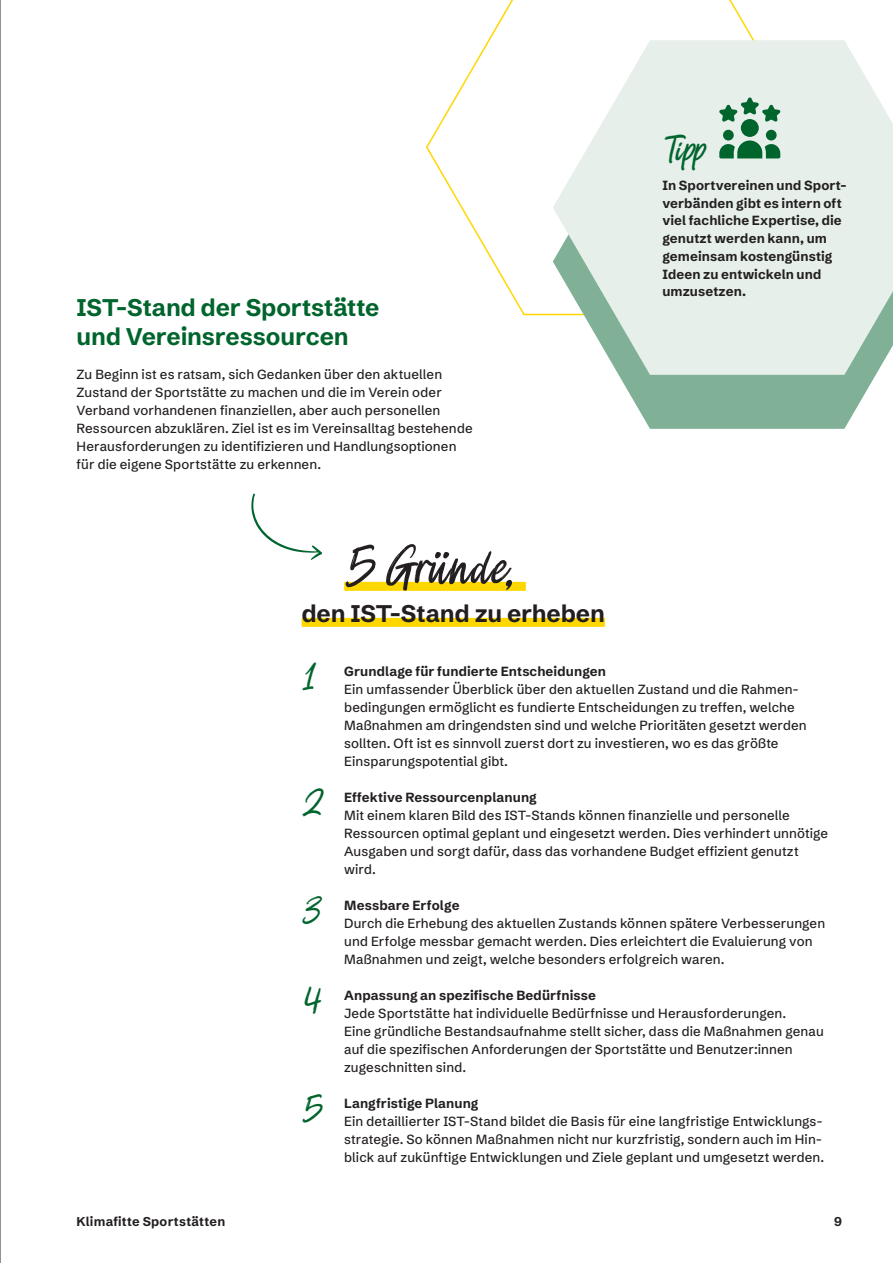
<style>
.page{position:relative;width:893px;height:1263px;background:#fff}
.page>*{position:absolute;margin:0;border:0;box-sizing:border-box;transform-origin:0 0}
.t1{font:63px "Holywings Slant";letter-spacing:.015em;color:#231f20}
.t2{font:42px "Holywings Slant";color:#00642d}
.t3{font:700 24px/28.5px "Schibsted Grotesk";letter-spacing:-.005em;color:#00642d}
.t4{font:700 24px "Schibsted Grotesk";letter-spacing:-.005em;color:#231f20}
.t5{font:500 13.2px/18px "Schibsted Grotesk";letter-spacing:.01em;color:#231f20}
.t6{font:700 13.2px/17.7px "Schibsted Grotesk";letter-spacing:.01em;color:#231f20}
.t7{font:700 12.75px "Schibsted Grotesk";letter-spacing:.02em;color:#231f20}
</style>
<div class="page">
<svg style="left:426px;top:0;width:328px;height:316px"></svg>
<svg style="left:619px;top:375px;width:257px;height:54px;background:#8fbaa3"></svg>
<svg style="left:553px;top:40px;width:340px;height:335px;background:#e3ede8"></svg>
<div style="left:344px;top:582px;width:182px;height:9px;background:#ffd700"></div>
<div style="left:302px;top:618px;width:303px;height:9px;background:#ffd700"></div>
<svg style="left:251px;top:493px;width:71px;height:67px"></svg>
<svg style="left:719px;top:97px;width:61px;height:61px;background:#7daf93"></svg>
<hr style="left:0;top:0;width:1px;height:1263px;background:#6c6d70">
<h3 class="t3" style="left:77px;top:291px;width:304px">IST-Stand der Sportstätte und Vereinsressourcen</h3>
<p class="t5" style="left:77px;top:364px;width:398px">Zu Beginn ist es ratsam, sich Gedanken über den aktuellen Zustand der Sportstätte zu machen und die im Verein oder Verband vorhandenen finanziellen, aber auch personellen Ressourcen abzuklären. Ziel ist es im Vereinsalltag bestehende Herausforderungen zu identifizieren und Handlungsoptionen für die eigene Sportstätte zu erkennen.</p>
<h1 class="t1" style="left:344px;top:529px;width:171px">5 Gründe,</h1>
<h3 class="t4" style="left:302px;top:594px;width:305px">den IST-Stand zu erheben</h3>
<h2 class="t2" style="left:662px;top:125px;width:43px">Tipp</h2>
<p class="t6" style="left:662px;top:175px;width:186px">In Sportvereinen und Sport&shy;verbänden gibt es intern oft viel fachliche Expertise, die genutzt werden kann, um gemeinsam kostengünstig<br>Ideen zu entwickeln und umzusetzen.</p>
<h2 class="t2" style="left:302px;top:652px;width:13px">1</h2>
<p class="t6" style="left:344px;top:661px;width:263px">Grundlage für fundierte Entscheidungen</p>
<p class="t5" style="left:344px;top:679px;width:464px">Ein umfassender Überblick über den aktuellen Zustand und die Rahmen&shy;bedingungen ermöglicht es fundierte Entscheidungen zu treffen, welche Maßnahmen am dringendsten sind und welche Prioritäten gesetzt werden sollten. Oft ist es sinnvoll zuerst dort zu investieren, wo es das größte Einsparungspotential gibt.</p>
<h2 class="t2" style="left:302px;top:778px;width:21px">2</h2>
<p class="t6" style="left:344px;top:787px;width:194px">Effektive Ressourcenplanung</p>
<p class="t5" style="left:344px;top:805px;width:485px">Mit einem klaren Bild des IST-Stands können finanzielle und personelle Ressourcen optimal geplant und eingesetzt werden. Dies verhindert unnötige Ausgaben und sorgt dafür, dass das vorhandene Budget effizient genutzt wird.</p>
<h2 class="t2" style="left:302px;top:886px;width:18px">3</h2>
<p class="t6" style="left:344px;top:895px;width:117px">Messbare Erfolge</p>
<p class="t5" style="left:344px;top:913px;width:483px">Durch die Erhebung des aktuellen Zustands können spätere Verbesserungen und Erfolge messbar gemacht werden. Dies erleichtert die Evaluierung von<br>Maßnahmen und zeigt, welche besonders erfolgreich waren.</p>
<h2 class="t2" style="left:302px;top:976px;width:19px">4</h2>
<p class="t6" style="left:344px;top:985px;width:253px">Anpassung an spezifische Bedürfnisse</p>
<p class="t5" style="left:344px;top:1003px;width:481px">Jede Sportstätte hat individuelle Bedürfnisse und Herausforderungen.<br>Eine gründliche Bestandsaufnahme stellt sicher, dass die Maßnahmen genau auf die spezifischen Anforderungen der Sportstätte und Benutzer:innen zugeschnitten sind.</p>
<h2 class="t2" style="left:302px;top:1084px;width:20px">5</h2>
<p class="t6" style="left:344px;top:1093px;width:136px">Langfristige Planung</p>
<p class="t5" style="left:344px;top:1111px;width:482px">Ein detaillierter IST-Stand bildet die Basis für eine langfristige Entwicklungs&shy;strategie. So können Maßnahmen nicht nur kurzfristig, sondern auch im Hin&shy;blick auf zukünftige Entwicklungen und Ziele geplant und umgesetzt werden.</p>
<p class="t7" style="left:77px;top:1211px;width:150px">Klimafitte Sportstätten</p>
<p class="t7" style="left:834px;top:1211px;width:9px">9</p>
</div>
